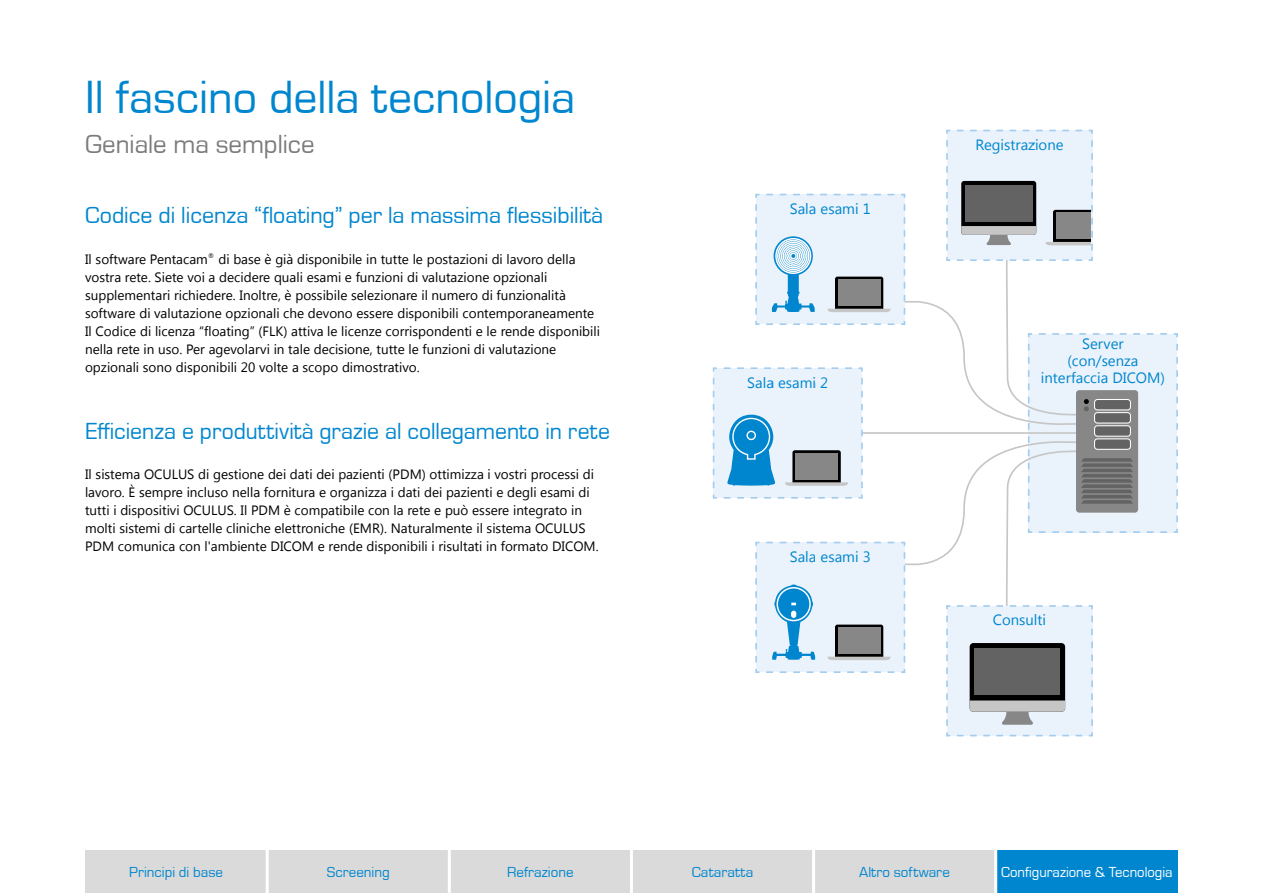
<style>
.page{position:relative;width:1263px;height:893px;background:#fff}
.page>*{position:absolute;margin:0;border:0;box-sizing:border-box;transform-origin:0 0}
.t1{font:48px "Eurostile";color:#0086ce}
.t2{font:27px "Eurostile";color:#7c7b7b}
.t3{font:24px "Eurostile";color:#0086ce}
.t4{font:15px "Eurostile";color:#0086ce}
.t5{font:15px "Eurostile";color:#fff}
.t6{font:14.85px/16.5px "Segoe UI";color:#0086ce;text-align:center}
.t7{font:13.5px/18px "Segoe UI";color:#000}
</style>
<div class="page">
<svg style="left:712px;top:129px;width:466px;height:608px"></svg>
<div style="left:85px;top:850px;width:1093px;height:43px;background:#dadada"></div>
<div style="left:996px;top:850px;width:182px;height:43px;background:#0086ce"></div>
<hr style="left:266px;top:848px;width:3px;height:45px;background:#fff">
<hr style="left:448px;top:848px;width:3px;height:45px;background:#fff">
<hr style="left:630px;top:848px;width:3px;height:45px;background:#fff">
<hr style="left:812px;top:848px;width:3px;height:45px;background:#fff">
<hr style="left:994px;top:848px;width:3px;height:45px;background:#fff">
<h1 class="t1" style="left:85px;top:64px;width:492px">Il fascino della tecnologia</h1>
<h2 class="t2" style="left:85px;top:126px;width:231px">Geniale ma semplice</h2>
<h3 class="t3" style="left:85px;top:199px;width:520px">Codice di licenza “floating” per la massima flessibilità</h3>
<p class="t7" style="left:85px;top:249px;width:516px">Il software Pentacam<sup>®</sup> di base è già disponibile in tutte le postazioni di lavoro della vostra rete. Siete voi a decidere quali esami e funzioni di valutazione opzionali supplementari richiedere. Inoltre, è possibile selezionare il numero di funzionalità software di valutazione opzionali che devono essere disponibili contemporaneamente Il Codice di licenza “floating” (FLK) attiva le licenze corrispondenti e le rende disponibili nella rete in uso. Per agevolarvi in tale decisione, tutte le funzioni di valutazione opzionali sono disponibili 20 volte a scopo dimostrativo.</p>
<h3 class="t3" style="left:85px;top:415px;width:527px">Efficienza e produttività grazie al collegamento in rete</h3>
<p class="t7" style="left:85px;top:465px;width:515px">Il sistema OCULUS di gestione dei dati dei pazienti (PDM) ottimizza i vostri processi di lavoro. È sempre incluso nella fornitura e organizza i dati dei pazienti e degli esami di tutti i dispositivi OCULUS. Il PDM è compatibile con la rete e può essere integrato in molti sistemi di cartelle cliniche elettroniche (EMR). Naturalmente il sistema OCULUS PDM comunica con l'ambiente DICOM e rende disponibili i risultati in formato DICOM.</p>
<p class="t6" style="left:790px;top:200px;width:82px">Sala esami 1</p>
<p class="t6" style="left:747px;top:373px;width:82px">Sala esami 2</p>
<p class="t6" style="left:790px;top:548px;width:82px">Sala esami 3</p>
<p class="t6" style="left:975px;top:136px;width:90px">Registrazione</p>
<p class="t6" style="left:1041px;top:335px;width:125px">Server<br>(con/senza interfaccia DICOM)</p>
<p class="t6" style="left:993px;top:611px;width:55px">Consulti</p>
<p class="t4" style="left:129px;top:862px;width:95px">Principi di base</p>
<p class="t4" style="left:327px;top:862px;width:64px">Screening</p>
<p class="t4" style="left:507px;top:862px;width:68px">Refrazione</p>
<p class="t4" style="left:692px;top:862px;width:63px">Cataratta</p>
<p class="t4" style="left:859px;top:862px;width:92px">Altro software</p>
<p class="t5" style="left:1001px;top:862px;width:173px">Configurazione &amp; Tecnologia</p>
</div>
